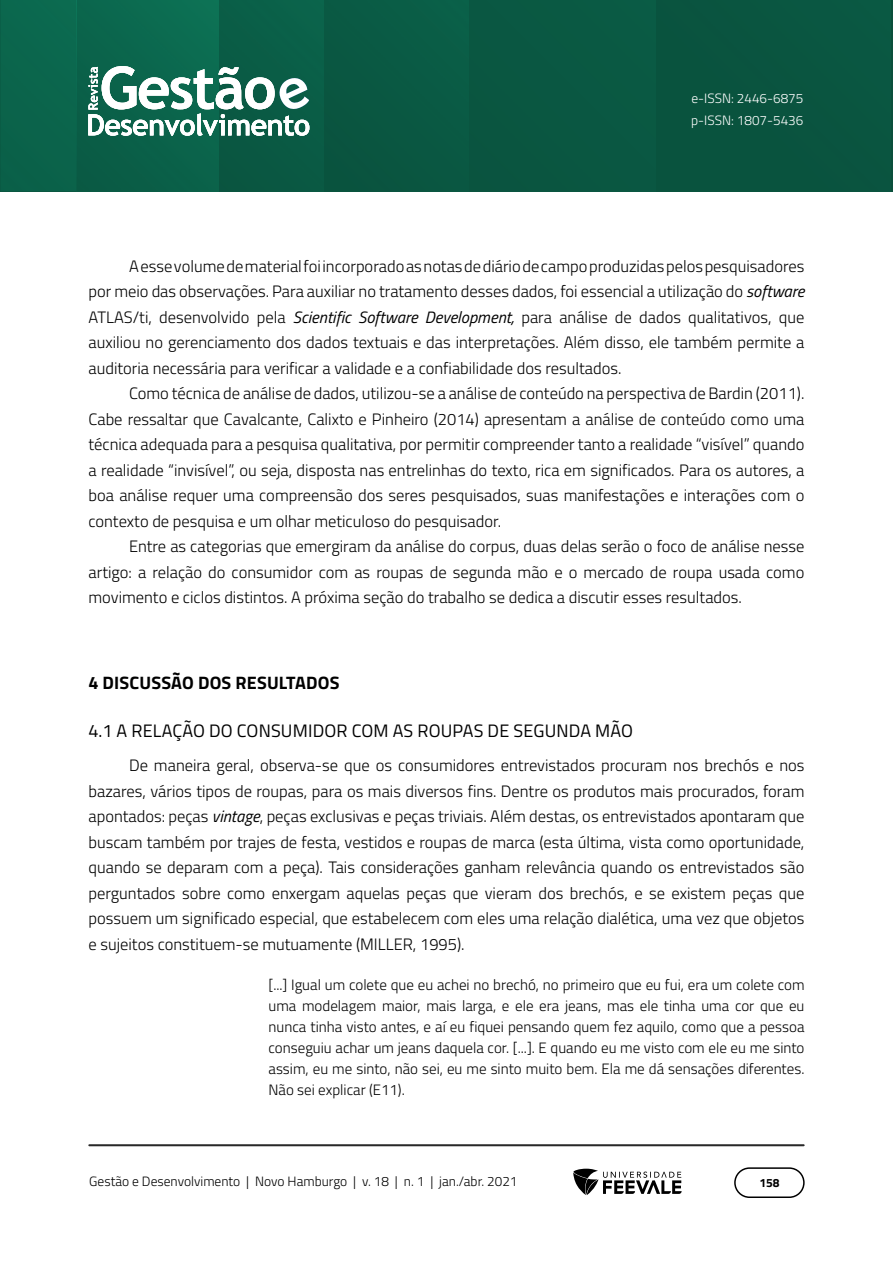
<style>
.page{position:relative;width:893px;height:1263px;background:#fff}
.page>*{position:absolute;margin:0;border:0;box-sizing:border-box;transform-origin:0 0}
.TÍTULO_1_1{font:18px "Titillium Web";letter-spacing:.01em;color:#000}
.TITULO_1{font:700 18px "Titillium Web";letter-spacing:.01em;color:#000}
.Corpo_de_texto{font:300 16.5px/25.5px "Titillium Web";color:#000;text-align:justify}
.Citação{font:300 15px/21px "Titillium Web";color:#000;text-align:justify}
.t1{font:300 13.5px "Titillium Web";color:#000}
.t2{font:300 13.5px/22.5px "Titillium Web";color:#fff}
.t3{font:700 12px "Titillium Web";color:#000}
.s1{font-weight:400;font-style:italic}
</style>
<div class="page">
<hr style="left:890px;top:0;width:3px;height:191px;background:#0a4f3b">
<img style="left:0;top:0;width:890px;height:191px">
<hr style="left:219px;top:0;width:1px;height:191px;background:#0a5a45">
<img style="left:76px;top:0;width:1px;height:191px">
<hr style="left:657px;top:0;width:1px;height:191px;background:#09533e">
<hr style="left:89px;top:1144px;width:715px;height:2px;background:#282828">
<div style="left:734px;top:1167px;width:71px;height:31px;border:2px solid #000;border-radius:15px"></div>
<svg style="left:573px;top:1169px;width:109px;height:26px"></svg>
<svg style="left:88px;top:66px;width:221px;height:70px"></svg>
<p class="t2" style="left:691px;top:86px;width:114px">e-ISSN: 2446-6875 p-ISSN: 1807-5436</p>
<p class="Corpo_de_texto" style="left:88px;top:252px;width:717px;text-indent:40px">A esse volume de material foi incorporado as notas de diário de campo produzidas pelos pesquisadores por meio das observações. Para auxiliar no tratamento desses dados, foi essencial a utilização do <span class="s1">software </span>ATLAS/ti, desenvolvido pela <span class="s1">Scientific Software Development,</span> para análise de dados qualitativos, que auxiliou no gerenciamento dos dados textuais e das interpretações. Além disso, ele também permite a auditoria necessária para verificar a validade e a confiabilidade dos resultados.</p>
<p class="Corpo_de_texto" style="left:88px;top:380px;width:717px;text-indent:40px">Como técnica de análise de dados, utilizou-se a análise de conteúdo na perspectiva de Bardin (2011).<br>Cabe ressaltar que Cavalcante, Calixto e Pinheiro (2014) apresentam a análise de conteúdo como uma técnica adequada para a pesquisa qualitativa, por permitir compreender tanto a realidade “visível” quando a realidade “invisível”, ou seja, disposta nas entrelinhas do texto, rica em significados. Para os autores, a boa análise requer uma compreensão dos seres pesquisados, suas manifestações e interações com o contexto de pesquisa e um olhar meticuloso do pesquisador.</p>
<p class="Corpo_de_texto" style="left:88px;top:533px;width:717px;text-indent:40px">Entre as categorias que emergiram da análise do corpus, duas delas serão o foco de análise nesse artigo: a relação do consumidor com as roupas de segunda mão e o mercado de roupa usada como movimento e ciclos distintos. A próxima seção do trabalho se dedica a discutir esses resultados.</p>
<p class="TITULO_1" style="left:88px;top:669px;width:253px">4 DISCUSSÃO DOS RESULTADOS</p>
<p class="TÍTULO_1_1" style="left:88px;top:717px;width:546px">4.1 A RELAÇÃO DO CONSUMIDOR COM AS ROUPAS DE SEGUNDA MÃO</p>
<p class="Corpo_de_texto" style="left:88px;top:752px;width:717px;text-indent:40px">De maneira geral, observa-se que os consumidores entrevistados procuram nos brechós e nos bazares, vários tipos de roupas, para os mais diversos fins. Dentre os produtos mais procurados, foram apontados: peças <span class="s1">vintage</span>, peças exclusivas e peças triviais. Além destas, os entrevistados apontaram que buscam também por trajes de festa, vestidos e roupas de marca (esta última, vista como oportunidade, quando se deparam com a peça). Tais considerações ganham relevância quando os entrevistados são perguntados sobre como enxergam aquelas peças que vieram dos brechós, e se existem peças que possuem um significado especial, que estabelecem com eles uma relação dialética, uma vez que objetos e sujeitos constituem-se mutuamente (MILLER, 1995).</p>
<p class="Citação" style="left:268px;top:974px;width:537px">[...] Igual um colete que eu achei no brechó, no primeiro que eu fui, era um colete com uma modelagem maior, mais larga, e ele era jeans, mas ele tinha uma cor que eu nunca tinha visto antes, e aí eu fiquei pensando quem fez aquilo, como que a pessoa conseguiu achar um jeans daquela cor. [...]. E quando eu me visto com ele eu me sinto assim, eu me sinto, não sei, eu me sinto muito bem. Ela me dá sensações diferentes.<br>Não sei explicar (E11).</p>
<p class="t1" style="left:89px;top:1171px;width:430px">Gestão e Desenvolvimento | Novo Hamburgo | v. 18 | n. 1 | jan./abr. 2021</p>
<p class="t3" style="left:759px;top:1174px;width:22px">158</p>
</div>
